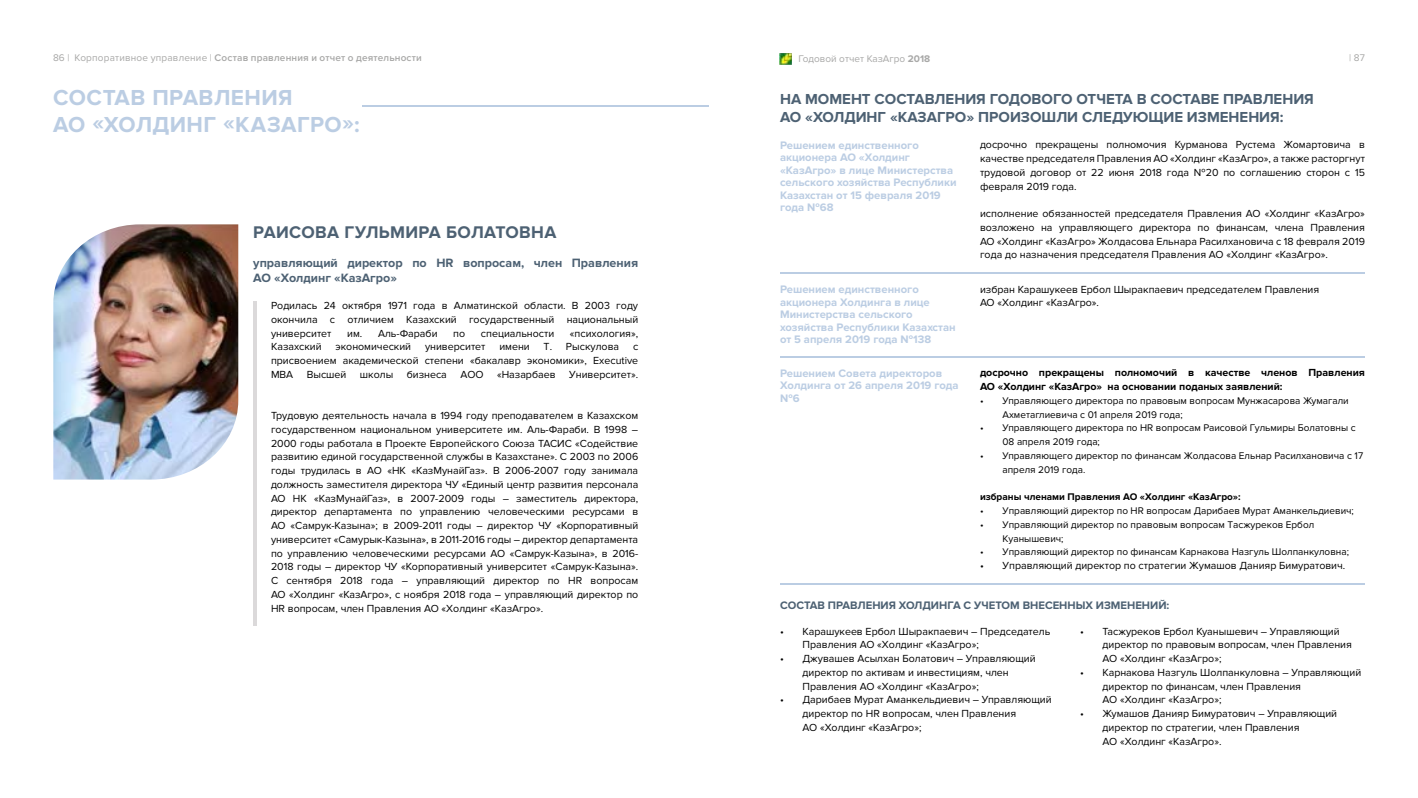
<style>
.page{position:relative;width:1418px;height:798px;background:#fff}
.page>*{position:absolute;margin:0;border:0;box-sizing:border-box;transform-origin:0 0}
.t1{font:700 22.5px/27px "Proxima Nova";letter-spacing:.02em;color:#bbcde3}
.t2{font:700 17.5px "Proxima Nova";letter-spacing:.015em;color:#4d6173}
.t3{font:700 15px/18px "Proxima Nova";color:#4d6173}
.t4{font:700 12.5px/15px "Proxima Nova";color:#4d6173}
.t5{font:700 11.25px/12.5px "Proxima Nova";color:#bbcde3}
.t6{font:700 11.25px "Proxima Nova";color:#4d6173}
.t7{font:10.62px/13.8px "Proxima Nova";color:#000}
.t8{font:700 10.62px/13.8px "Proxima Nova";color:#000}
.t9{font:10px/13.8px "Proxima Nova";color:#000}
.t10{font:600 10px "Proxima Nova";letter-spacing:.015em;color:#a8a8a7}
.t11{font:700 10px "Proxima Nova";color:#000}
.t12{font:10px "Proxima Nova";color:#a8a8a7}
.s1{font-weight:700}
.s2{font-weight:400}
</style>
<div class="page">
<img style="left:53px;top:224px;width:185px;height:255px">
<hr style="left:253px;top:301px;width:3px;height:324px;background:#dbd9da">
<hr style="left:362px;top:105px;width:347px;height:1px;background:#bbcde3">
<hr style="left:780px;top:272px;width:584px;height:1px;background:#bbcde3">
<hr style="left:780px;top:356px;width:584px;height:1px;background:#bbcde3">
<hr style="left:780px;top:582px;width:584px;height:2px;background:#bbcde3">
<svg style="left:780px;top:53px;width:11px;height:12px"></svg>
<p class="t12" style="left:53px;top:52px;width:18px">86 |</p>
<p class="t12" style="left:798px;top:53px;width:133px">Годовой отчет КазАгро <span class="s1">2018</span></p>
<p class="t12" style="left:1349px;top:52px;width:17px">| 87</p>
<p class="t10" style="left:74px;top:52px;width:349px"><span class="s2">Корпоративное управление |</span> Состав правленния и отчет о деятельности</p>
<h1 class="t1" style="left:53px;top:84px;width:308px">СОСТАВ ПРАВЛЕНИЯ<br>АО «ХОЛДИНГ «КАЗАГРО»:</h1>
<h2 class="t2" style="left:253px;top:222px;width:305px">РАИСОВА ГУЛЬМИРА БОЛАТОВНА</h2>
<p class="t4" style="left:253px;top:255px;width:386px">управляющий директор по HR вопросам, член Правления<br>АО «Холдинг «КазАгро»</p>
<p class="t7" style="left:271px;top:298px;width:369px;text-align:justify">Родилась 24 октября 1971 года в Алматинской области. В 2003 году окончила с отличием Казахский государственный национальный университет</p>
<p class="t7" style="left:347px;top:326px;width:92px">им. Аль-Фараби</p>
<p class="t7" style="left:453px;top:326px;width:13px">по</p>
<p class="t7" style="left:481px;top:326px;width:75px">специальности</p>
<p class="t7" style="left:570px;top:326px;width:70px">«психология»,</p>
<p class="t7" style="left:271px;top:340px;width:52px">Казахский</p>
<p class="t7" style="left:335px;top:340px;width:77px">экономический</p>
<p class="t7" style="left:425px;top:340px;width:62px">университет</p>
<p class="t7" style="left:499px;top:340px;width:32px">имени</p>
<p class="t7" style="left:543px;top:340px;width:77px">Т. Рыскулова</p>
<p class="t7" style="left:271px;top:340px;width:369px;text-align:justify;text-indent:362px">с присвоением академической степени «бакалавр экономики», Executive MBA</p>
<p class="t7" style="left:307px;top:367px;width:41px">Высшей</p>
<p class="t7" style="left:360px;top:367px;width:35px">школы</p>
<p class="t7" style="left:407px;top:367px;width:42px">бизнеса</p>
<p class="t7" style="left:460px;top:367px;width:25px">АОО</p>
<p class="t7" style="left:497px;top:367px;width:60px">«Назарбаев</p>
<p class="t7" style="left:569px;top:367px;width:71px">Университет».</p>
<p class="t7" style="left:271px;top:408px;width:369px;text-align:justify">Трудовую деятельность начала в 1994 году преподавателем в Казахском государственном национальном университете им. Аль-Фараби. В 1998 – 2000 годы работала в Проекте Европейского Союза ТАСИС «Содействие развитию единой государственной службы в Казахстане». С 2003 по 2006 годы трудилась в АО «НК «КазМунайГаз». В 2006-2007 году занимала должность заместителя директора ЧУ «Единый центр развития персонала АО НК «КазМунайГаз», в 2007-2009 годы – заместитель директора, директор департамента по управлению человеческими ресурсами в АО «Самрук-Казына»; в 2009-2011 годы – директор ЧУ «Корпоративный университет «Самурык-Казына», в 2011-2016 годы – директор департамента по управлению человеческими ресурсами АО «Самрук-Казына», в 2016- 2018 годы – директор ЧУ «Корпоративный университет «Самрук-Казына».<br>С сентября 2018 года – управляющий директор по HR вопросам АО «Холдинг «КазАгро», с ноября 2018 года – управляющий директор по HR вопросам, член Правления АО «Холдинг «КазАгро».</p>
<h3 class="t3" style="left:780px;top:90px;width:535px">НА МОМЕНТ СОСТАВЛЕНИЯ ГОДОВОГО ОТЧЕТА В СОСТАВЕ ПРАВЛЕНИЯ<br>АО «ХОЛДИНГ «КАЗАГРО» ПРОИЗОШЛИ СЛЕДУЮЩИЕ ИЗМЕНЕНИЯ:</h3>
<p class="t5" style="left:780px;top:139px;width:178px">Решением единственного акционера АО «Холдинг «КазАгро» в лице Министерства сельского хозяйства Республики<br>Казахстан от 15 февраля 2019 года №68</p>
<p class="t5" style="left:780px;top:283px;width:177px">Решением единственного акционера Холдинга в лице<br>Министерства сельского хозяйства Республики Казахстан от 5 апреля 2019 года №138</p>
<p class="t5" style="left:780px;top:367px;width:180px">Решением Совета директоров<br>Холдинга от 26 апреля 2019 года №6</p>
<p class="t7" style="left:980px;top:138px;width:386px;text-align:justify">досрочно прекращены полномочия Курманова Рустема Жомартовича в качестве председателя Правления АО «Холдинг «КазАгро», а также расторгнут трудовой договор от 22 июня 2018 года №20 по соглашению сторон с 15 февраля 2019 года.</p>
<p class="t7" style="left:980px;top:207px;width:386px;text-align:justify">исполнение обязанностей председателя Правления АО «Холдинг «КазАгро» возложено на управляющего директора по финансам, члена Правления АО «Холдинг «КазАгро» Жолдасова Ельнара Расилхановича с 18 февраля 2019 года до назначения председателя Правления АО «Холдинг «КазАгро».</p>
<p class="t7" style="left:980px;top:282px;width:341px">избран Карашукеев Ербол Шыракпаевич председателем Правления<br>АО «Холдинг «КазАгро».</p>
<p class="t8" style="left:980px;top:366px;width:386px">досрочно прекращены полномочий в качестве членов Правления<br>АО «Холдинг «КазАгро» на основании поданых заявлений:</p>
<p class="t9" style="left:1002px;top:393px;width:348px;text-indent:-22px">• Управляющего директора по правовым вопросам Мунжасарова Жумагали<br>Ахметаглиевича с 01 апреля 2019 года;</p>
<p class="t9" style="left:1002px;top:421px;width:355px;text-indent:-22px">• Управляющего директора по HR вопросам Раисовой Гульмиры Болатовны с<br>08 апреля 2019 года;</p>
<p class="t9" style="left:1002px;top:448px;width:362px;text-indent:-22px">• Управляющего директор по финансам Жолдасова Ельнар Расилхановича с 17 апреля 2019 года.</p>
<p class="t11" style="left:980px;top:491px;width:262px">избраны членами Правления АО «Холдинг «КазАгро»:</p>
<p class="t9" style="left:980px;top:503px;width:375px">• Управляющий директор по HR вопросам Дарибаев Мурат Аманкельдиевич;</p>
<p class="t9" style="left:1002px;top:517px;width:313px;text-indent:-22px">• Управляющий директор по правовым вопросам Тасжуреков Ербол<br>Куанышевич;</p>
<p class="t9" style="left:980px;top:545px;width:370px">• Управляющий директор по финансам Карнакова Назгуль Шолпанкуловна;</p>
<p class="t7" style="left:980px;top:558px;width:367px">• Управляющий директор по стратегии Жумашов Данияр Бимуратович.</p>
<p class="t6" style="left:780px;top:598px;width:391px">СОСТАВ ПРАВЛЕНИЯ ХОЛДИНГА С УЧЕТОМ ВНЕСЕННЫХ ИЗМЕНЕНИЙ:</p>
<p class="t7" style="left:802px;top:624px;width:249px;text-indent:-23px">• Карашукеев Ербол Шыракпаевич – Председатель<br>Правления АО «Холдинг «КазАгро»;</p>
<p class="t7" style="left:802px;top:651px;width:234px;text-indent:-23px">• Джувашев Асылхан Болатович – Управляющий директор по активам и инвестициям, член<br>Правления АО «Холдинг «КазАгро»;</p>
<p class="t7" style="left:802px;top:692px;width:250px;text-indent:-23px">• Дарибаев Мурат Аманкельдиевич – Управляющий директор по HR вопросам, член Правления<br>АО «Холдинг «КазАгро»;</p>
<p class="t7" style="left:1102px;top:624px;width:251px;text-indent:-23px">• Тасжуреков Ербол Куанышевич – Управляющий директор по правовым вопросам, член Правления<br>АО «Холдинг «КазАгро»;</p>
<p class="t7" style="left:1102px;top:665px;width:260px;text-indent:-23px">• Карнакова Назгуль Шолпанкуловна – Управляющий директор по финансам, член Правления<br>АО «Холдинг «КазАгро»;</p>
<p class="t7" style="left:1102px;top:706px;width:236px;text-indent:-23px">• Жумашов Данияр Бимуратович – Управляющий директор по стратегии, член Правления<br>АО «Холдинг «КазАгро».</p>
</div>
